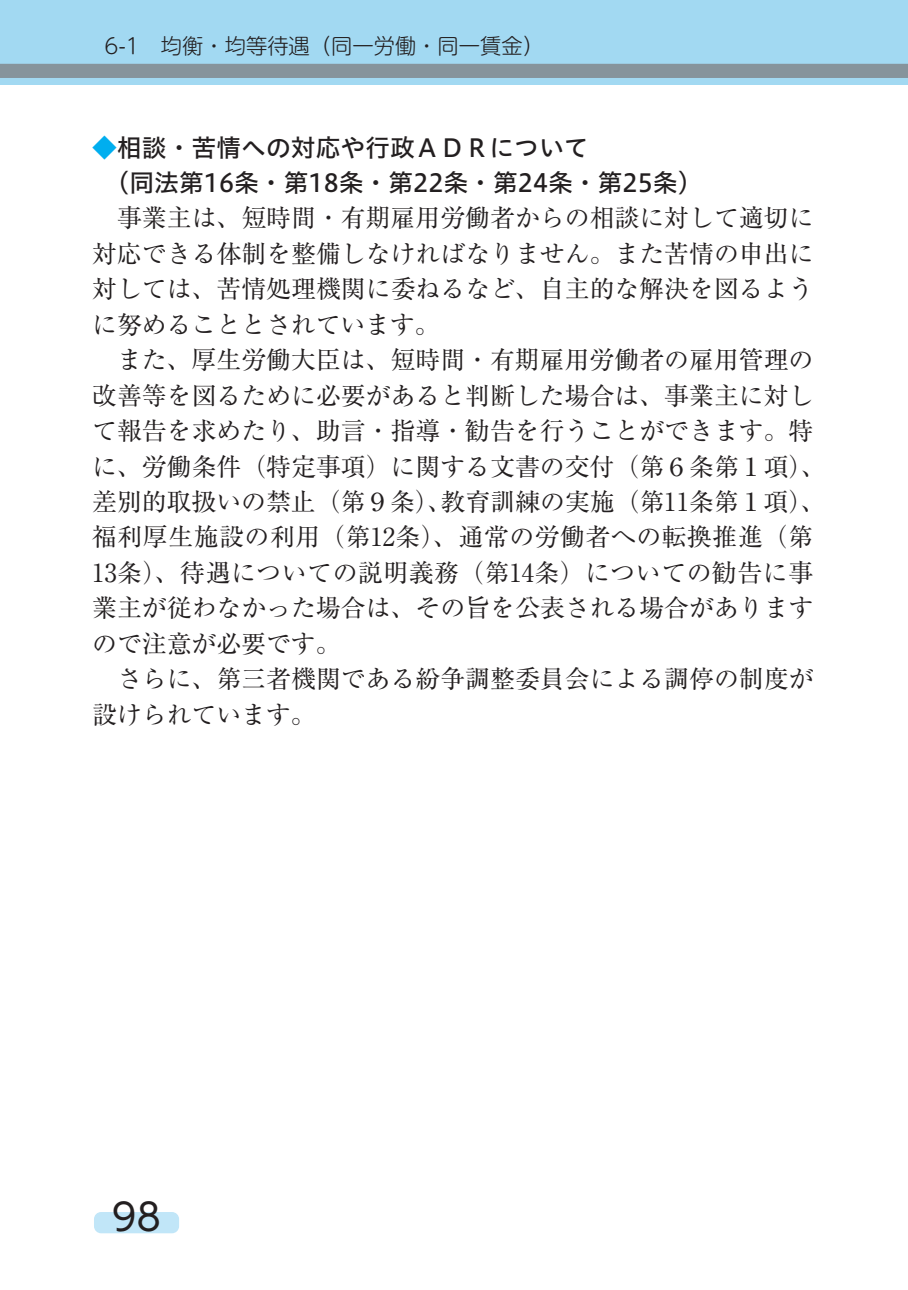
<style>
.page{position:relative;width:908px;height:1290px;background:#fff}
.page>*{position:absolute;margin:0;border:0;box-sizing:border-box;transform-origin:0 0}
.t1{font:37.25px "UD Shin Go Pr 6 N";color:#231f20}
.t2{font:24.75px/35.5px "Ryumin Pro";color:#231f20}
.t3{font:24.75px/35.5px "Hiragino UD Sans Std W5";color:#231f20}
.t4{font:300 21.25px "UD Shin M Go Pro";color:#231f20}
.s1{color:#00aeef}
</style>
<div class="page">
<div style="left:0;top:0;width:907px;height:85px;background:#a2d9f2"></div>
<div style="left:0;top:64px;width:907px;height:14px;background:#86949c"></div>
<div style="left:94px;top:1212px;width:85px;height:21px;background:#c1e6f8;border-radius:7px"></div>
<p class="t4" style="left:105px;top:29px;width:440px">6-1　均衡・均等待遇（同一労働・同一賃金）</p>
<p class="t3" style="left:92px;top:128px;width:611px"><span class="s1">◆</span>相談・苦情への対応や行政ＡＤＲについて<br>　（同法第16条・第18条・第22条・第24条・第25条）</p>
<p class="t2" style="left:92px;top:199px;width:734px">　事業主は、短時間・有期雇用労働者からの相談に対して適切に対応できる体制を整備しなければなりません。また苦情の申出に対しては、苦情処理機関に委ねるなど、自主的な解決を図るように努めることとされています。<br>　また、厚生労働大臣は、短時間・有期雇用労働者の雇用管理の改善等を図るために必要があると判断した場合は、事業主に対して報告を求めたり、助言・指導・勧告を行うことができます。特に、労働条件（特定事項）に関する文書の交付（第６条第１項）、差別的取扱いの禁止（第９条）、教育訓練の実施（第11条第１項）、福利厚生施設の利用（第12条）、通常の労働者への転換推進（第<br>13条）、待遇についての説明義務（第14条）についての勧告に事業主が従わなかった場合は、その旨を公表される場合がありますので注意が必要です。<br>　さらに、第三者機関である紛争調整委員会による調停の制度が設けられています。</p>
<h1 class="t1" style="left:112px;top:1186px;width:51px">98</h1>
</div>
